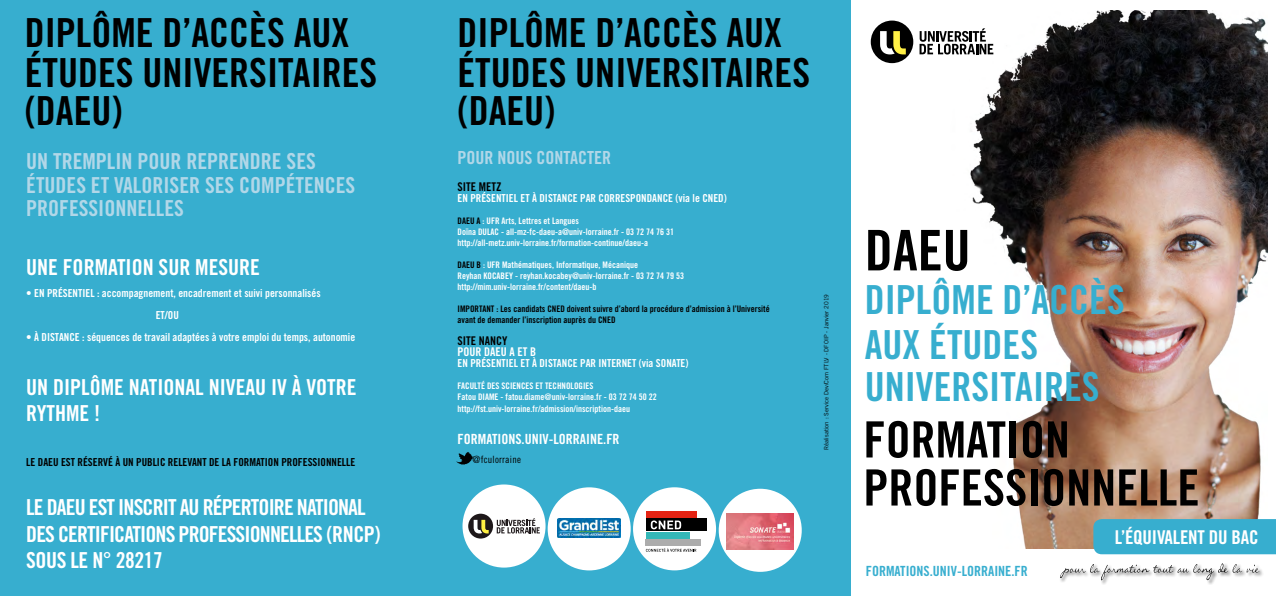
<style>
.page{position:relative;width:1276px;height:596px;background:#fff}
.page>*{position:absolute;margin:0;border:0;box-sizing:border-box;transform-origin:0 0}
.t1{font:56px "Trade Gothic LT Std Bd Cn 20";color:#000}
.t2{font:50px/48px "Trade Gothic LT Std Bd Cn 20";color:#000}
.t3{font:40px/39px "Trade Gothic LT Std Bd Cn 20";color:#000}
.t4{font:40px/43.4px "Trade Gothic LT Std Bd Cn 20";color:#37aecf}
.t5{font:22px/26.4px "Trade Gothic LT Std Bd Cn 20";letter-spacing:-.04em;color:#fff}
.t6{font:22px/23.5px "Trade Gothic LT Std Bd Cn 20";color:#b1d7e8}
.t7{font:22px/26.4px "Trade Gothic LT Std Bd Cn 20";color:#fff}
.t8{font:19px "Trade Gothic LT Std Bd Cn 20";letter-spacing:-.01em;color:#fff}
.t9{font:18px "Trade Gothic LT Std Bd Cn 20";color:#b1d7e8}
.t10{font:14px "Trade Gothic LT Std Bd Cn 20";color:#37aecf}
.t11{font:14px "Trade Gothic LT Std Bd Cn 20";color:#fff}
.t12{font:12px "Trade Gothic LT Std Bd Cn 20";color:#000}
.t13{font:12px "Trade Gothic LT Std Bd Cn 20";color:#fff}
.t14{font:11px/22px "Trade Gothic LT Std Bd Cn 20";color:#fff}
.t15{font:11px "Trade Gothic LT Std Bd Cn 20";color:#000}
.t16{font:10px "Trade Gothic LT Std Cn 18";letter-spacing:.025em;color:#000}
.t17{font:9px/11px "Trade Gothic LT Std Bd Cn 20";color:#fff}
.t18{font:9px/11px "Trade Gothic LT Std Bd Cn 20";color:#000}
.t19{font:6px "Trade Gothic LT Std";color:#000}
.s1{color:#000}
</style>
<div class="page">
<img style="left:879px;top:11px;width:388px;height:537px">
<div style="left:0;top:0;width:850px;height:595px;background:#37aecf"></div>
<svg style="left:919px;top:28px;width:74px;height:26px"></svg>
<div style="left:870px;top:21px;width:43px;height:42px;background:#000;border-radius:50%"></div>
<svg style="left:880px;top:31px;width:26px;height:23px"></svg>
<img style="left:456px;top:452px;width:17px;height:13px">
<div style="left:462px;top:484px;width:83px;height:83px;background:#fff;border-radius:50%"></div>
<svg style="left:497px;top:518px;width:43px;height:15px"></svg>
<svg style="left:468px;top:513px;width:25px;height:25px"></svg>
<svg style="left:474px;top:519px;width:15px;height:14px"></svg>
<div style="left:548px;top:487px;width:83px;height:83px;background:#fff;border-radius:50%"></div>
<div style="left:633px;top:487px;width:83px;height:83px;background:#fff;border-radius:50%"></div>
<img style="left:558px;top:518px;width:62px;height:18px">
<div style="left:646px;top:511px;width:50px;height:6px;background:#e42313"></div>
<div style="left:646px;top:532px;width:43px;height:6px;background:#33b7b7"></div>
<div style="left:646px;top:539px;width:55px;height:6px;background:#acacac"></div>
<div style="left:646px;top:518px;width:60px;height:12px;background:#000"></div>
<svg style="left:651px;top:520px;width:30px;height:9px"></svg>
<svg style="left:646px;top:548px;width:50px;height:3px"></svg>
<div style="left:1059px;top:562px;width:205px;height:22px;background:#000;opacity:.75"></div>
<svg style="left:1060px;top:563px;width:199px;height:17px"></svg>
<div style="left:1093px;top:518px;width:183px;height:36px;background:#37aecf"></div>
<div style="left:718px;top:488px;width:83px;height:83px;background:#fff;border-radius:50%"></div>
<img style="left:726px;top:513px;width:68px;height:35px">
<h3 class="t3" style="left:25px;top:13px;width:354px">DIPLÔME D’ACCÈS AUX<br>ÉTUDES UNIVERSITAIRES (DAEU)</h3>
<h3 class="t6" style="left:26px;top:149px;width:331px">UN TREMPLIN POUR REPRENDRE SES<br>ÉTUDES ET VALORISER SES COMPÉTENCES<br>PROFESSIONNELLES</h3>
<h3 class="t7" style="left:26px;top:253px;width:235px">UNE FORMATION SUR MESURE</h3>
<p class="t14" style="left:156px;top:281px;width:166px;text-indent:-129px">• EN PRÉSENTIEL : accompagnement, encadrement et suivi personnalisés<br>ET/OU</p>
<p class="t14" style="left:26px;top:325px;width:330px">• À DISTANCE : séquences de travail adaptées à votre emploi du temps, autonomie</p>
<h3 class="t7" style="left:26px;top:373px;width:332px">UN DIPLÔME NATIONAL NIVEAU IV À VOTRE<br>RYTHME !</h3>
<p class="t15" style="left:26px;top:455px;width:331px">LE DAEU EST RÉSERVÉ À UN PUBLIC RELEVANT DE LA FORMATION PROFESSIONNELLE</p>
<h3 class="t5" style="left:26px;top:494px;width:356px">LE DAEU EST INSCRIT AU RÉPERTOIRE NATIONAL<br>DES CERTIFICATIONS PROFESSIONNELLES (RNCP)<br>SOUS LE N° 28217</h3>
<h3 class="t3" style="left:457px;top:13px;width:354px">DIPLÔME D’ACCÈS AUX<br>ÉTUDES UNIVERSITAIRES (DAEU)</h3>
<h3 class="t9" style="left:457px;top:146px;width:155px">POUR NOUS CONTACTER</h3>
<h3 class="t12" style="left:457px;top:179px;width:45px">SITE METZ</h3>
<p class="t14" style="left:457px;top:187px;width:271px">EN PRÉSENTIEL ET À DISTANCE PAR CORRESPONDANCE (via le CNED)</p>
<p class="t17" style="left:457px;top:215px;width:218px"><span class="s1">DAEU A</span> : UFR Arts, Lettres et Langues<br>Doïna DULAC - all-mz-fc-daeu-a@univ-lorraine.fr - 03 72 74 76 31 http://all-metz.univ-lorraine.fr/formation-continue/daeu-a</p>
<p class="t17" style="left:457px;top:259px;width:228px"><span class="s1">DAEU B</span> : UFR Mathématiques, Informatique, Mécanique<br>Reyhan KOCABEY - reyhan.kocabey@univ-lorraine.fr - 03 72 74 79 53 http://mim.univ-lorraine.fr/content/daeu-b</p>
<p class="t18" style="left:457px;top:303px;width:314px">IMPORTANT : Les candidats CNED doivent suivre d’abord la procédure d’admission à l’Université avant de demander l’inscription auprès du CNED</p>
<h3 class="t12" style="left:457px;top:333px;width:51px">SITE NANCY</h3>
<h3 class="t13" style="left:457px;top:344px;width:80px">POUR DAEU A ET B</h3>
<p class="t14" style="left:457px;top:352px;width:232px">EN PRÉSENTIEL ET À DISTANCE PAR INTERNET (via SONATE)</p>
<p class="t17" style="left:457px;top:380px;width:201px">FACULTÉ DES SCIENCES ET TECHNOLOGIES<br>Fatou DIAME - fatou.diame@univ-lorraine.fr - 03 72 74 50 22</p>
<p class="t17" style="left:457px;top:403px;width:174px">http://fst.univ-lorraine.fr/admission/inscription-daeu</p>
<h3 class="t11" style="left:457px;top:430px;width:163px">FORMATIONS.UNIV-LORRAINE.FR</h3>
<p class="t16" style="left:472px;top:453px;width:50px">@fculorraine</p>
<p class="t19" style="left:823px;top:450px;width:158px;rotate:-90deg">Réalisation : Service Dev/Com FTLV - DFOIP - Janvier 2019</p>
<h1 class="t1" style="left:865px;top:216px;width:107px">DAEU</h1>
<h3 class="t4" style="left:865px;top:278px;width:261px">DIPLÔME D’ACCÈS<br>AUX ÉTUDES<br>UNIVERSITAIRES</h3>
<h2 class="t2" style="left:863px;top:415px;width:337px">FORMATION<br>PROFESSIONNELLE</h2>
<h3 class="t8" style="left:1115px;top:525px;width:145px">L’ÉQUIVALENT DU BAC</h3>
<h3 class="t10" style="left:866px;top:562px;width:163px">FORMATIONS.UNIV-LORRAINE.FR</h3>
</div>
